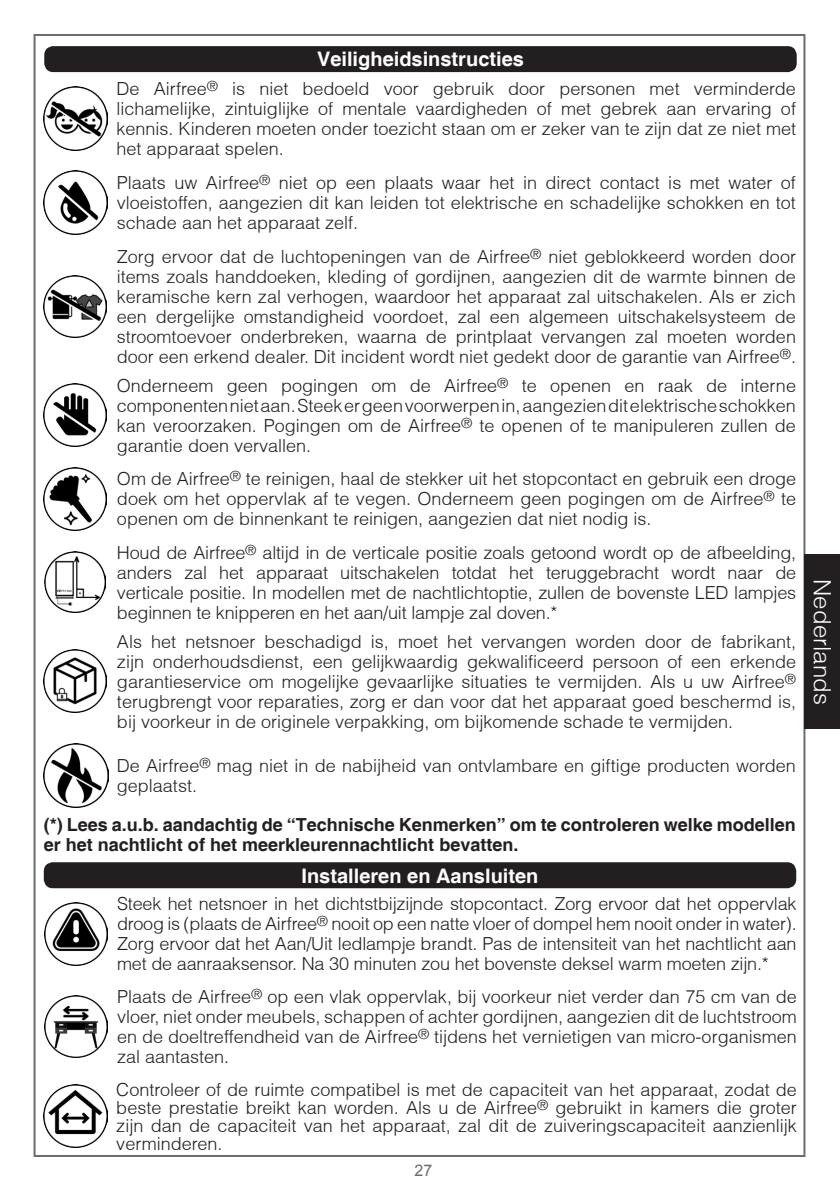
<style>
.page{position:relative;width:840px;height:1191px;background:#fff}
.page>*{position:absolute;margin:0;border:0;box-sizing:border-box;transform-origin:0 0}
.t1{font:300 24px "Helvetica";color:#fcfcfc}
.titulo_eng{font:700 20px "Helvetica";color:#fff}
.t2{font:300 18px/20px "Helvetica";color:#231f20;text-align:justify}
.t3{font:700 18px/20px "Helvetica";color:#231f20}
.t4{font:16px "Arial";color:#6c6d70}
</style>
<div class="page">
<div style="left:803px;top:555px;width:36px;height:174px;background:#231f20"></div>
<div style="left:45px;top:863px;width:749px;height:24px;background:#231f20;border-radius:8px"></div>
<div style="left:44px;top:862px;width:751px;height:26px;border:2px solid #231f20;border-radius:8px"></div>
<div style="left:45px;top:47px;width:750px;height:24px;background:#231f20;border-radius:8px"></div>
<div style="left:44px;top:46px;width:752px;height:26px;border:2px solid #231f20;border-radius:8px"></div>
<img style="left:44px;top:467px;width:63px;height:63px">
<img style="left:44px;top:650px;width:62px;height:62px">
<img style="left:44px;top:743px;width:64px;height:64px">
<img style="left:44px;top:902px;width:63px;height:63px">
<img style="left:44px;top:995px;width:63px;height:63px">
<img style="left:44px;top:1084px;width:63px;height:63px">
<img style="left:44px;top:552px;width:61px;height:61px">
<img style="left:44px;top:171px;width:63px;height:63px">
<img style="left:44px;top:275px;width:62px;height:62px">
<img style="left:44px;top:384px;width:63px;height:62px">
<img style="left:44px;top:87px;width:63px;height:63px">
<p class="titulo_eng" style="left:317px;top:47px;width:208px">Veiligheidsinstructies</p>
<p class="t2" style="left:116px;top:78px;width:680px">De Airfree<sup>®</sup> is niet bedoeld voor gebruik door personen met verminderde lichamelijke, zintuiglijke of mentale vaardigheden of met gebrek aan ervaring of kennis. Kinderen moeten onder toezicht staan om er zeker van te zijn dat ze niet met het apparaat spelen.</p>
<p class="t2" style="left:117px;top:172px;width:680px">Plaats uw Airfree<sup>®</sup> niet op een plaats waar het in direct contact is met water of vloeistoffen, aangezien dit kan leiden tot elektrische en schadelijke schokken en tot schade aan het apparaat zelf.</p>
<p class="t2" style="left:117px;top:246px;width:680px">Zorg ervoor dat de luchtopeningen van de Airfree<sup>®</sup> niet geblokkeerd worden door items zoals handdoeken, kleding of gordijnen, aangezien dit de warmte binnen de keramische kern zal verhogen, waardoor het apparaat zal uitschakelen. Als er zich een dergelijke omstandigheid voordoet, zal een algemeen uitschakelsysteem de stroomtoevoer onderbreken, waarna de printplaat vervangen zal moeten worden door een erkend dealer. Dit incident wordt niet gedekt door de garantie van Airfree<sup>®</sup>.</p>
<p class="t2" style="left:117px;top:375px;width:680px">Onderneem geen pogingen om de Airfree<sup>®</sup> te openen en raak de interne componenten niet aan. Steek er geen voorwerpen in, aangezien dit elektrische schokken kan veroorzaken. Pogingen om de Airfree<sup>®</sup> te openen of te manipuleren zullen de garantie doen vervallen.</p>
<p class="t2" style="left:117px;top:468px;width:680px">Om de Airfree<sup>®</sup> te reinigen, haal de stekker uit het stopcontact en gebruik een droge doek om het oppervlak af te vegen. Onderneem geen pogingen om de Airfree<sup>®</sup> te openen om de binnenkant te reinigen, aangezien dat niet nodig is.</p>
<p class="t2" style="left:117px;top:542px;width:680px">Houd de Airfree<sup>®</sup> altijd in de verticale positie zoals getoond wordt op de afbeelding, anders zal het apparaat uitschakelen totdat het teruggebracht wordt naar de verticale positie. In modellen met de nachtlichtoptie, zullen de bovenste LED lampjes beginnen te knipperen en het aan/uit lampje zal doven.*</p>
<p class="t2" style="left:117px;top:631px;width:680px">Als het netsnoer beschadigd is, moet het vervangen worden door de fabrikant, zijn onderhoudsdienst, een gelijkwaardig gekwalificeerd persoon of een erkende garantieservice om mogelijke gevaarlijke situaties te vermijden. Als u uw Airfree<sup>® </sup>terugbrengt voor reparaties, zorg er dan voor dat het apparaat goed beschermd is, bij voorkeur in de originele verpakking, om bijkomende schade te vermijden.</p>
<p class="t2" style="left:117px;top:755px;width:680px">De Airfree<sup>®</sup> mag niet in de nabijheid van ontvlambare en giftige producten worden geplaatst.</p>
<p class="t3" style="left:44px;top:815px;width:753px">(*) Lees a.u.b. aandachtig de “Technische Kenmerken” om te controleren welke modellen er het nachtlicht of het meerkleurennachtlicht bevatten.</p>
<p class="titulo_eng" style="left:301px;top:863px;width:238px">Installeren en Aansluiten</p>
<p class="t2" style="left:117px;top:894px;width:680px">Steek het netsnoer in het dichtstbijzijnde stopcontact. Zorg ervoor dat het oppervlak droog is (plaats de Airfree<sup>®</sup> nooit op een natte vloer of dompel hem nooit onder in water).<br>Zorg ervoor dat het Aan/Uit ledlampje brandt. Pas de intensiteit van het nachtlicht aan met de aanraaksensor. Na 30 minuten zou het bovenste deksel warm moeten zijn.*</p>
<p class="t2" style="left:117px;top:986px;width:680px">Plaats de Airfree<sup>®</sup> op een vlak oppervlak, bij voorkeur niet verder dan 75 cm van de vloer, niet onder meubels, schappen of achter gordijnen, aangezien dit de luchtstroom en de doeltreffendheid van de Airfree<sup>®</sup> tijdens het vernietigen van micro-organismen zal aantasten.</p>
<p class="t2" style="left:116px;top:1080px;width:681px;line-height:18px">Controleer of de ruimte compatibel is met de capaciteit van het apparaat, zodat de beste prestatie breikt kan worden. Als u de Airfree<sup>®</sup> gebruikt in kamers die groter zijn dan de capaciteit van het apparaat, zal dit de zuiveringscapaciteit aanzienlijk verminderen.</p>
<p class="t4" style="left:414px;top:1159px;width:19px">27</p>
<h1 class="t1" style="left:836px;top:579px;width:127px;rotate:90deg">Nederlands</h1>
</div>
